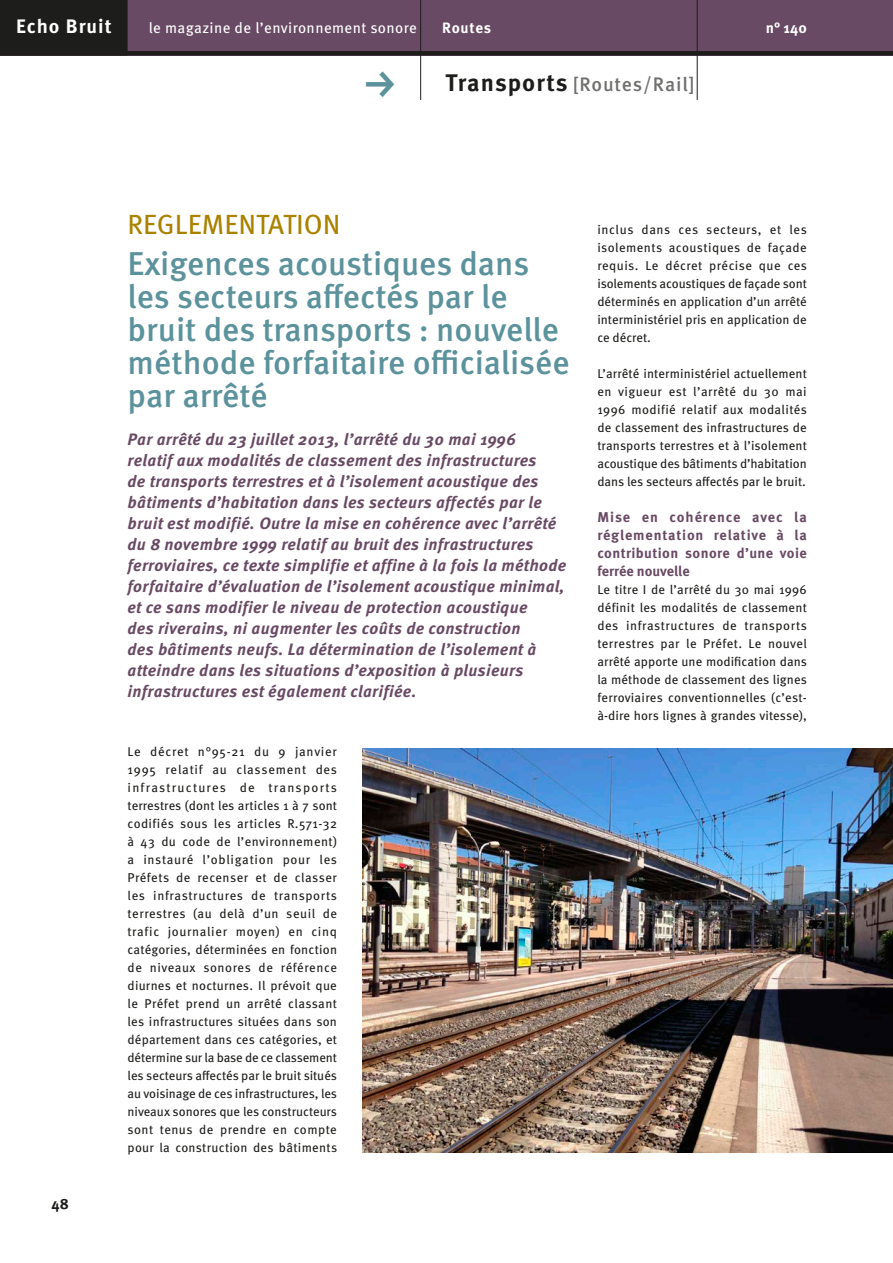
<style>
.page{position:relative;width:893px;height:1263px;background:#fff}
.page>*{position:absolute;margin:0;border:0;box-sizing:border-box;transform-origin:0 0}
.t1{font:45px "FF Dingbests";color:#5b929c}
.P01_titre_module{font:500 33px/33px "Meta OT";color:#5b929c}
.P03_texte_méta{font:27.75px "Meta OT";color:#aa8200}
.t2{font:500 19.5px "Meta OT";letter-spacing:.04em;color:#70706f}
.t3{font:700 19.5px "Meta OT";letter-spacing:.05em;color:#fff}
.P02_intro{font:italic 700 16.5px/21px "Meta OT";letter-spacing:.02em;color:#694a64}
.t4{font:15px "Meta OT";letter-spacing:.025em;color:#fff}
.t5{font:700 15px "Meta OT";letter-spacing:.04em;color:#fff}
.t6{font:700 15px "Meta OT";color:#1d1d1b}
.P03_texte_méta-2{font:700 14.25px/18px "Meta OT";letter-spacing:.025em;color:#694a64;text-align:justify}
.P03_texte_méta-3{font:12.75px/18px "Meta OT";color:#1d1d1b;text-align:justify}
.s1{font-weight:700;font-size:24px;color:#1d1d1b}
</style>
<div class="page">
<div style="left:0;top:0;width:893px;height:56px;background:#694a64"></div>
<div style="left:0;top:0;width:128px;height:56px;background:#1d1d1b"></div>
<hr style="left:420px;top:0;width:1px;height:100px;background:#1d1d1b">
<hr style="left:697px;top:0;width:1px;height:100px;background:#1d1d1b">
<div style="left:0;top:51px;width:893px;height:5px;background:#1d1d1b"></div>
<img style="left:362px;top:748px;width:531px;height:404px">
<h3 class="t3" style="left:16px;top:14px;width:97px">Echo Bruit</h3>
<p class="t5" style="left:766px;top:18px;width:43px">n° 140</p>
<h1 class="t1" style="left:356px;top:101px;width:35px;rotate:-90deg">g</h1>
<p class="t4" style="left:149px;top:19px;width:270px">le magazine de l’environnement sonore</p>
<p class="t5" style="left:442px;top:18px;width:50px">Routes</p>
<h3 class="t2" style="left:445px;top:72px;width:251px"><span class="s1">Transports</span> [Routes/Rail]</h3>
<p class="t6" style="left:52px;top:1194px;width:19px">48</p>
<p class="P03_texte_méta" style="left:128px;top:207px;width:214px">REGLEMENTATION</p>
<p class="P01_titre_module" style="left:128px;top:248px;width:444px">Exigences acoustiques dans les secteurs affectés par le bruit des transports : nouvelle méthode forfaitaire officialisée par arrêté</p>
<p class="P02_intro" style="left:128px;top:429px;width:440px">Par arrêté du 23 juillet 2013, l’arrêté du 30 mai 1996<br>relatif aux modalités de classement des infrastructures<br>de transports terrestres et à l’isolement acoustique des bâtiments d’habitation dans les secteurs affectés par le bruit est modifié. Outre la mise en cohérence avec l’arrêté du 8 novembre 1999 relatif au bruit des infrastructures ferroviaires, ce texte simplifie et affine à la fois la méthode forfaitaire d’évaluation de l’isolement acoustique minimal, et ce sans modifier le niveau de protection acoustique<br>des riverains, ni augmenter les coûts de construction<br>des bâtiments neufs. La détermination de l’isolement à atteindre dans les situations d’exposition à plusieurs infrastructures est également clarifiée.</p>
<p class="P03_texte_méta-3" style="left:128px;top:743px;width:211px">Le décret n°95-21 du 9 janvier 1995 relatif au classement des infrastructures de transports terrestres (dont les articles 1 à 7 sont codifiés sous les articles R.571-32 à 43 du code de l’environnement) a instauré l’obligation pour les Préfets de recenser et de classer les infrastructures de transports terrestres (au delà d’un seuil de trafic journalier moyen) en cinq catégories, déterminées en fonction de niveaux sonores de référence diurnes et nocturnes. Il prévoit que le Préfet prend un arrêté classant les infrastructures situées dans son département dans ces catégories, et détermine sur la base de ce classement les secteurs affectés par le bruit situés au voisinage de ces infrastructures, les niveaux sonores que les constructeurs sont tenus de prendre en compte pour la construction des bâtiments</p>
<p class="P03_texte_méta-3" style="left:597px;top:221px;width:211px">inclus dans ces secteurs, et les isolements acoustiques de façade requis. Le décret précise que ces isolements acoustiques de façade sont déterminés en application d’un arrêté interministériel pris en application de ce décret.</p>
<p class="P03_texte_méta-3" style="left:597px;top:365px;width:211px">L’arrêté interministériel actuellement en vigueur est l’arrêté du 30 mai 1996 modifié relatif aux modalités de classement des infrastructures de transports terrestres et à l’isolement acoustique des bâtiments d’habitation dans les secteurs affectés par le bruit.</p>
<p class="P03_texte_méta-2" style="left:597px;top:508px;width:211px">Mise en cohérence avec la réglementation relative à la contribution sonore d’une voie ferrée nouvelle</p>
<p class="P03_texte_méta-3" style="left:597px;top:581px;width:211px">Le titre I de l’arrêté du 30 mai 1996 définit les modalités de classement des infrastructures de transports terrestres par le Préfet. Le nouvel arrêté apporte une modification dans la méthode de classement des lignes ferroviaires conventionnelles (c’est&shy;à-dire hors lignes à grandes vitesse),</p>
</div>
